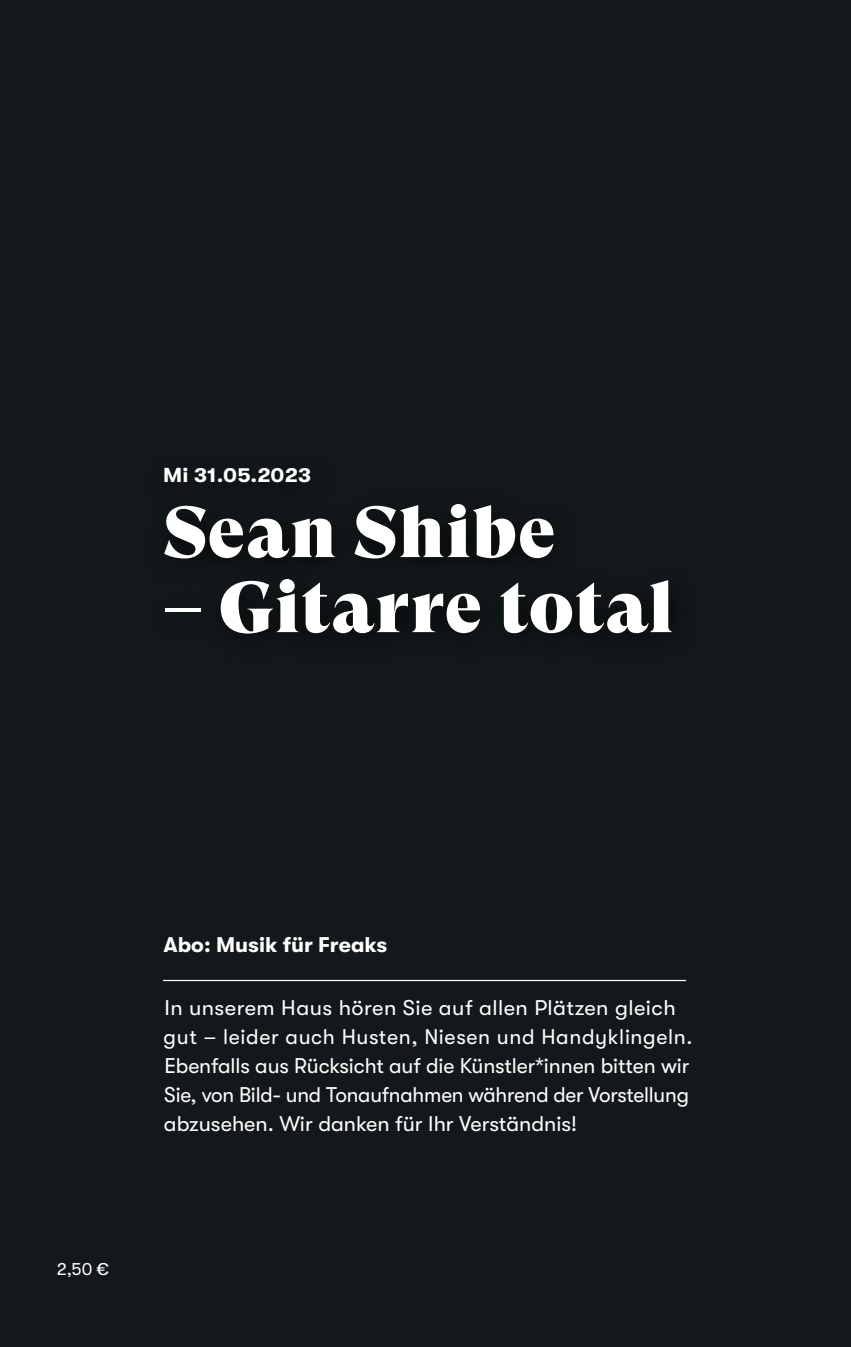
<style>
.page{position:relative;width:851px;height:1347px;background:#fff}
.page>*{position:absolute;margin:0;border:0;box-sizing:border-box;transform-origin:0 0}
.t1{font:71.25px "GT Super Display Super";letter-spacing:.01em;color:#fff;scale:1.06 1}
.t2{font:21.25px/29px "GT Walsheim";color:#fff}
.t3{font:700 21.25px "GT Walsheim";color:#fff}
.t4{font:700 20.25px "GT Walsheim";letter-spacing:.01em;color:#fff;scale:1.07 1}
.t5{font:17.5px "GT Walsheim";color:#fff}
</style>
<div class="page">
<div style="left:0;top:0;width:850px;height:1346px;background:#13191b"></div>
<hr style="left:163px;top:979px;width:523px;height:2px;background:#fff">
<p class="t4" style="left:163px;top:464px;width:140px">Mi 31.05.2023</p>
<h1 class="t1" style="left:163px;top:494px;width:372px">Sean Shibe</h1>
<h1 class="t1" style="left:163px;top:569px;width:483px">– Gitarre total</h1>
<p class="t5" style="left:57px;top:1259px;width:55px">2,50 €</p>
<p class="t3" style="left:163px;top:932px;width:225px">Abo: Musik für Freaks</p>
<p class="t2" style="left:163px;top:993px;width:530px">In unserem Haus hören Sie auf allen Plätzen gleich gut – leider auch Husten, Niesen und Handyklingeln.<br>Ebenfalls aus Rücksicht auf die Künstler*innen bitten wir Sie, von Bild- und Tonaufnahmen während der Vorstellung abzusehen. Wir danken für Ihr Verständnis!</p>
</div>
